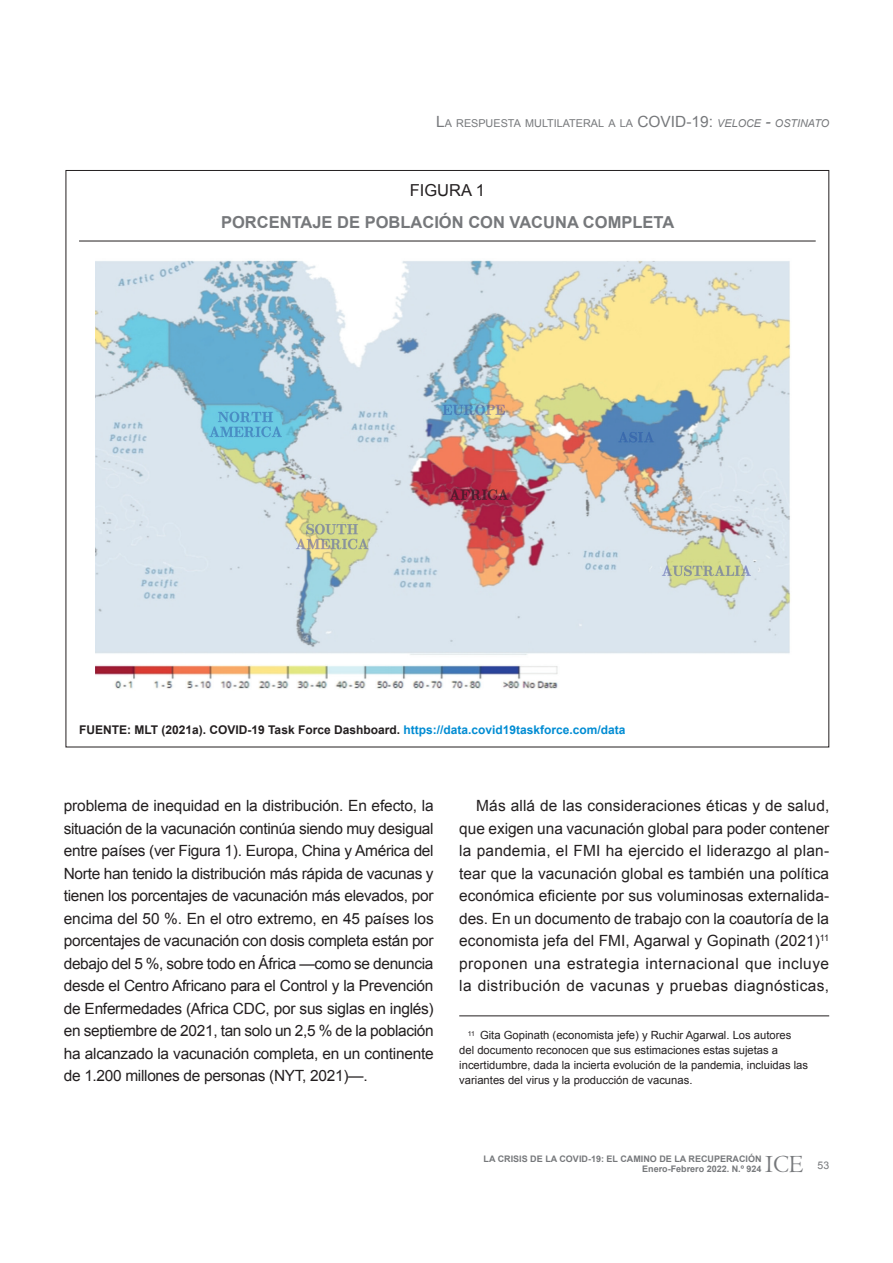
<style>
.page{position:relative;width:893px;height:1263px;background:#fff}
.page>*{position:absolute;margin:0;border:0;box-sizing:border-box;transform-origin:0 0}
.t1{font:25.5px "Centaur MT Std";color:#76787b}
.TITULO_CUADRO_FIGURA{font:700 16.5px "Arial";color:#76787b}
.CUADRO-FIGURA{font:16.5px "Arial";color:#231f20}
.Texto{font:15.45px/22.5px "Arial";letter-spacing:.005em;color:#231f20;text-align:justify}
.FUENTE_CUADRO{font:700 12px "Arial";color:#231f20}
.notas_al_pie{font:11.25px/15px "Arial";color:#231f20}
.t2{font:10.8px "Arial";color:#76787b}
.t3{font:10.5px "Arial";color:#76787b}
.t4{font:700 9px/9.8px "Arial";color:#76787b;text-align:right}
.s1{font-size:15.45px}
.s2{font-style:italic}
.s3{font-style:italic;font-size:15.45px}
.s4{color:#008cd3}
</style>
<div class="page">
<hr style="left:459px;top:1015px;width:370px;height:1px;background:#231f20">
<hr style="left:79px;top:241px;width:737px;height:1px;background:#231f20">
<img style="left:95px;top:260px;width:696px;height:429px">
<p class="t2" style="left:436px;top:117px;width:395px"><span class="s1">L</span>A RESPUESTA MULTILATERAL A LA <span class="s1">COVI D-19:</span> <span class="s2">VELOCE</span> <span class="s3">-</span> <span class="s2">OSTINATO</span></p>
<p class="CUADRO-FIGURA" style="left:410px;top:179px;width:77px">FIGURA 1</p>
<p class="TITULO_CUADRO_FIGURA" style="left:221px;top:211px;width:455px">PORCENTAJE DE POBLACIÓN CON VACUNA COMPLETA</p>
<p class="FUENTE_CUADRO" style="left:79px;top:722px;width:548px">FUENTE: MLT (2021a). COVID-19 Task Force Dashboard. <span class="s4">https://data.covid19taskforce.com/data</span></p>
<p class="Texto" style="left:64px;top:795px;width:372px">problema de inequidad en la distribución. En efecto, la situación de la vacunación continúa siendo muy desigual entre países (ver Figura 1). Europa, China y América del Norte han tenido la distribución más rápida de vacunas y tienen los porcentajes de vacunación más elevados, por encima del 50 %. En el otro extremo, en 45 países los porcentajes de vacunación con dosis completa están por debajo del 5 %, sobre todo en África —como se denuncia desde el Centro Africano para el Control y la Prevención de Enfermedades (Africa CDC, por sus siglas en inglés) en septiembre de 2021, tan solo un 2,5 % de la población ha alcanzado la vacunación completa, en un continente de 1.200 millones de personas (NYT, 2021)—.</p>
<p class="Texto" style="left:459px;top:795px;width:372px;text-indent:17px">Más allá de las consideraciones éticas y de salud, que exigen una vacunación global para poder contener la pandemia, el FMI ha ejercido el liderazgo al plan&shy;tear que la vacunación global es también una política económica eficiente por sus voluminosas externalida&shy;des. En un documento de trabajo con la coautoría de la economista jefa del FMI, Agarwal y Gopinath (2021)<sup>11 </sup>proponen una estrategia internacional que incluye la distribución de vacunas y pruebas diagnósticas,</p>
<p class="notas_al_pie" style="left:459px;top:1028px;width:350px;text-indent:9px"><sup>11</sup> Gita Gopinath (economista jefe) y Ruchir Agarwal. Los autores del documento reconocen que sus estimaciones estas sujetas a incertidumbre, dada la incierta evolución de la pandemia, incluidas las variantes del virus y la producción de vacunas.</p>
<p class="t4" style="left:484px;top:1154px;width:279px">LA CRISIS DE LA COVID-19: EL CAMINO DE LA RECUPERACIÓN<br>Enero-Febrero 2022. N.º 924</p>
<h1 class="t1" style="left:765px;top:1150px;width:40px">ICE</h1>
<p class="t3" style="left:817px;top:1158px;width:13px">53</p>
</div>
